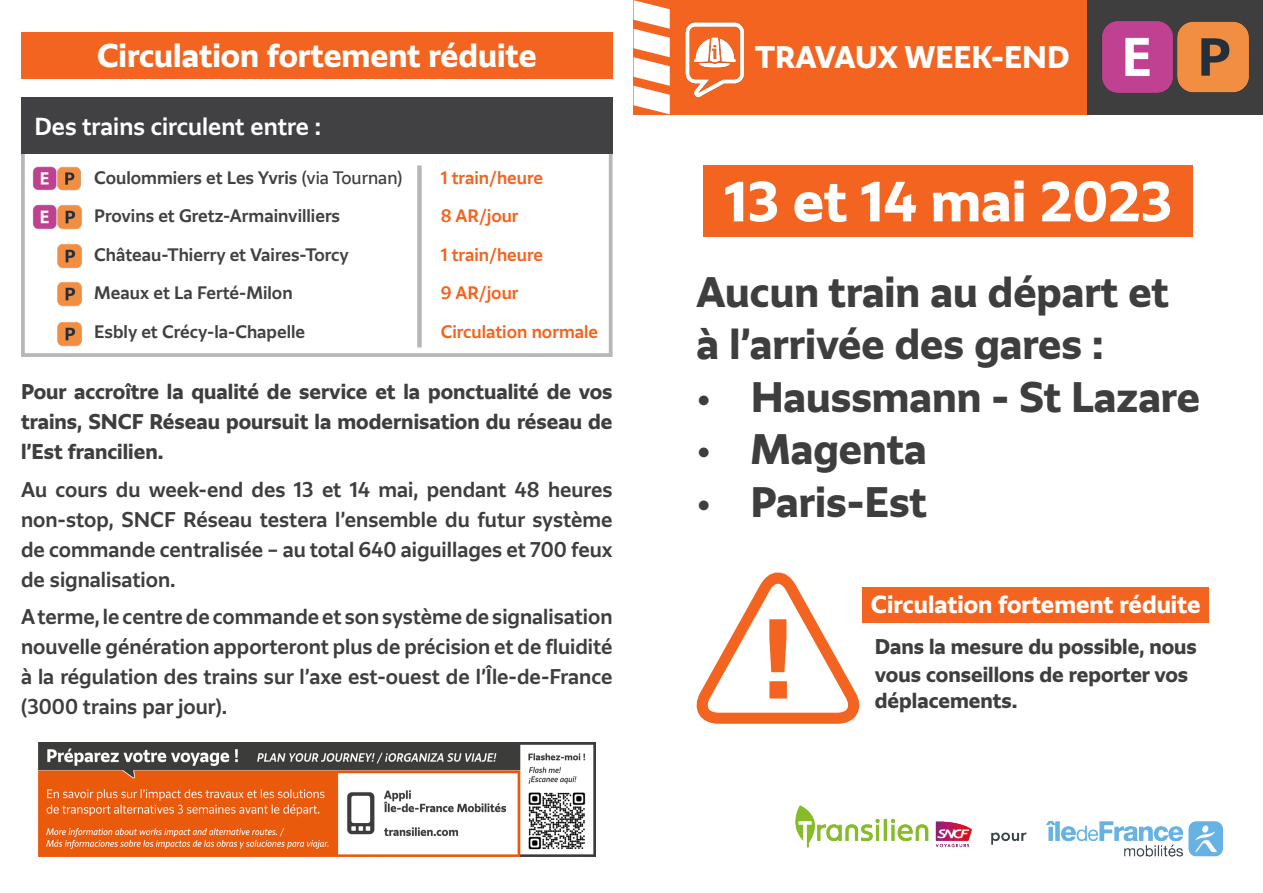
<style>
.page{position:relative;width:1263px;height:893px;background:#fff}
.page>*{position:absolute;margin:0;border:0;box-sizing:border-box;transform-origin:0 0}
.t1{font:700 105px "Grand Paris";color:#f36421}
.t2{font:700 52.5px "Grand Paris";color:#fff}
.t3{font:700 39px/52.5px "Grand Paris";color:#3e3e3f}
.t4{font:700 30px "Grand Paris";color:#fff}
.t5{font:700 28.5px "Grand Paris";color:#fff}
.t6{font:700 22.5px "Grand Paris";color:#fff}
.t7{font:500 22.5px "Grand Paris";color:#fff}
.t8{font:500 19.5px/30px "Grand Paris";color:#3e3e3f;text-align:justify}
.t9{font:700 19.5px/30px "Grand Paris";color:#3e3e3f}
.t10{font:500 16.5px "Grand Paris";color:#414042}
.t11{font:500 16.5px "Grand Paris";color:#f36421}
.s1{font-weight:400}
</style>
<div class="page">
<div style="left:634px;top:0;width:629px;height:114px;background:#f36421"></div>
<img style="left:686px;top:23px;width:57px;height:75px">
<svg style="left:634px;top:0;width:36px;height:114px"></svg>
<div style="left:1087px;top:0;width:176px;height:114px;background:#3e3e3f"></div>
<img style="left:1102px;top:21px;width:71px;height:72px">
<img style="left:1177px;top:22px;width:71px;height:70px">
<img style="left:38px;top:742px;width:558px;height:114px">
<img style="left:795px;top:805px;width:428px;height:51px">
<div style="left:703px;top:165px;width:490px;height:72px;background:#f36421"></div>
<div style="left:21px;top:147px;width:591px;height:210px;border:4px solid #b6b7bb"></div>
<div style="left:21px;top:98px;width:591px;height:56px;background:#414042"></div>
<div style="left:417px;top:165px;width:5px;height:182px;background:#b6b7b7"></div>
<img style="left:32px;top:166px;width:24px;height:25px">
<img style="left:56px;top:166px;width:25px;height:25px">
<img style="left:57px;top:244px;width:25px;height:25px">
<img style="left:57px;top:282px;width:25px;height:25px">
<img style="left:57px;top:322px;width:25px;height:25px">
<img style="left:58px;top:205px;width:24px;height:25px">
<img style="left:32px;top:204px;width:26px;height:25px">
<div style="left:863px;top:587px;width:346px;height:35px;background:#f36421"></div>
<svg style="left:696px;top:572px;width:167px;height:152px"></svg>
<div style="left:21px;top:32px;width:591px;height:47px;background:#f36421"></div>
<p class="t4" style="left:97px;top:36px;width:441px">Circulation fortement réduite</p>
<p class="t7" style="left:34px;top:111px;width:288px">Des trains circulent entre :</p>
<p class="t10" style="left:94px;top:167px;width:310px">Coulommiers et Les Yvris <span class="s1">(via Tournan)</span></p>
<p class="t10" style="left:94px;top:205px;width:247px">Provins et Gretz-Armainvilliers</p>
<p class="t10" style="left:94px;top:244px;width:256px">Château-Thierry et Vaires-Torcy</p>
<p class="t10" style="left:94px;top:282px;width:200px">Meaux et La Ferté-Milon</p>
<p class="t10" style="left:94px;top:321px;width:212px">Esbly et Crécy-la-Chapelle</p>
<p class="t11" style="left:441px;top:167px;width:104px">1 train/heure</p>
<p class="t11" style="left:441px;top:205px;width:79px">8 AR/jour</p>
<p class="t11" style="left:441px;top:244px;width:104px">1 train/heure</p>
<p class="t11" style="left:441px;top:282px;width:79px">9 AR/jour</p>
<p class="t11" style="left:441px;top:321px;width:159px">Circulation normale</p>
<p class="t9" style="left:21px;top:376px;width:593px;text-align:justify">Pour accroître la qualité de service et la ponctualité de vos trains, SNCF Réseau poursuit la modernisation du réseau de l’Est francilien.</p>
<p class="t8" style="left:21px;top:474px;width:593px">Au cours du week-end des 13 et 14 mai, pendant 48 heures non-stop, SNCF Réseau testera l’ensemble du futur système de commande centralisée – au total 640 aiguillages et 700 feux de signalisation.</p>
<p class="t8" style="left:21px;top:601px;width:593px">A terme, le centre de commande et son système de signalisation nouvelle génération apporteront plus de précision et de fluidité à la régulation des trains sur l’axe est-ouest de l’Île-de-France (3000 trains par jour).</p>
<p class="t5" style="left:755px;top:38px;width:316px">TRAVAUX WEEK-END</p>
<p class="t2" style="left:724px;top:166px;width:449px">13 et 14 mai 2023</p>
<p class="t3" style="left:697px;top:265px;width:473px">Aucun train au départ et à l’arrivée des gares :</p>
<p class="t3" style="left:697px;top:370px;width:505px">• Haussmann - St Lazare</p>
<p class="t3" style="left:697px;top:422px;width:232px">• Magenta</p>
<p class="t3" style="left:697px;top:475px;width:232px">• Paris-Est</p>
<p class="t1" style="left:762px;top:589px;width:32px">!</p>
<p class="t6" style="left:871px;top:590px;width:331px">Circulation fortement réduite</p>
<p class="t9" style="left:875px;top:632px;width:323px;line-height:28.5px">Dans la mesure du possible, nous vous conseillons de reporter vos</p>
<p class="t9" style="left:875px;top:685px;width:144px">déplacements.</p>
</div>
